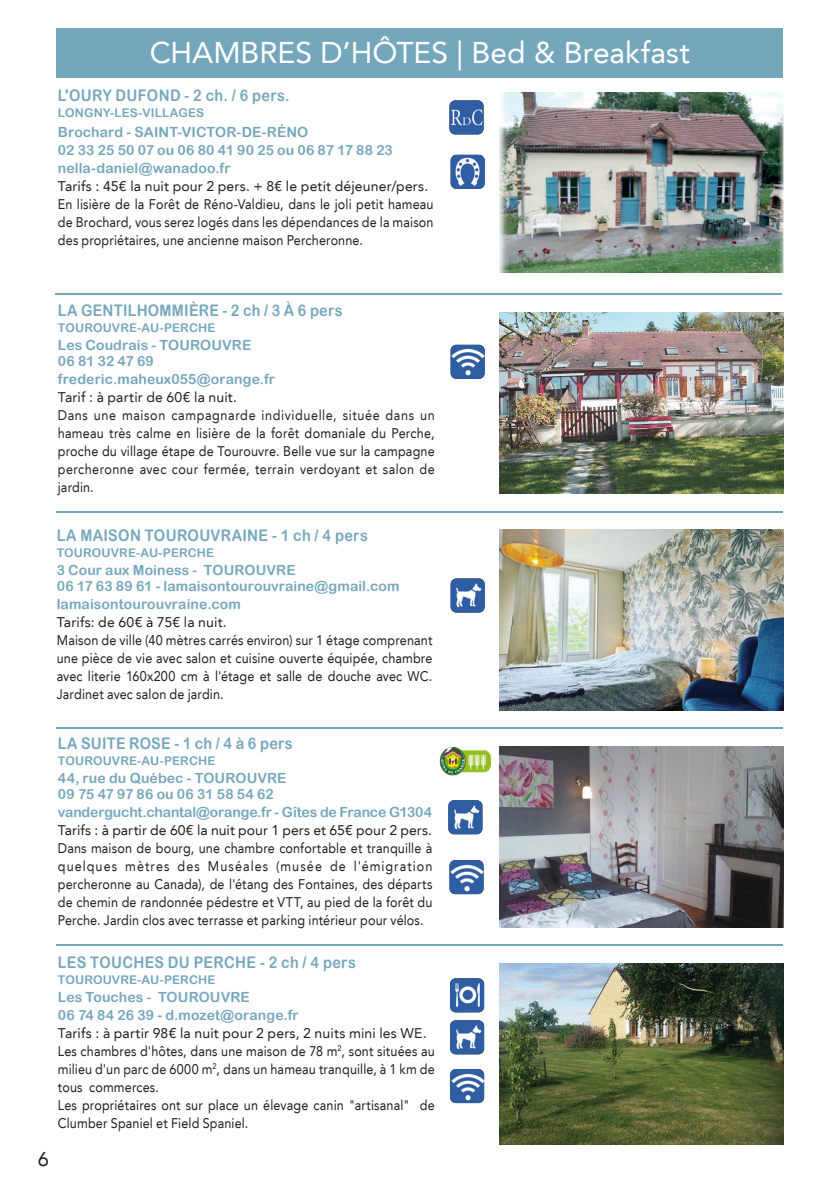
<style>
.page{position:relative;width:840px;height:1191px;background:#fff}
.page>*{position:absolute;margin:0;border:0;box-sizing:border-box;transform-origin:0 0}
.t1{font:30px "Avenir LT";color:#fff}
.t2{font:20px "Avenir LT";color:#231f20}
.Texte_Hébergements{font:16px "Arial Rounded MT Bold";letter-spacing:.02em;color:#75a7bc;scale:.9 1}
.Texte_Hébergements-2{font:14px/18px "Avenir LT";letter-spacing:.01em;color:#231f20;text-align:justify;scale:.9 1}
.t3{font:14px "Arial Rounded MT Bold";letter-spacing:.005em;color:#75a7bc}
.Texte_Hébergements-3{font:14px "Avenir LT";letter-spacing:.01em;color:#231f20}
.t4{font:12px "Arial Rounded MT Bold";letter-spacing:.01em;color:#75a7bc}
</style>
<div class="page">
<img style="left:499px;top:92px;width:283px;height:181px">
<img style="left:499px;top:312px;width:283px;height:181px">
<img style="left:499px;top:529px;width:283px;height:181px">
<img style="left:499px;top:746px;width:283px;height:181px">
<img style="left:499px;top:964px;width:283px;height:180px">
<hr style="left:56px;top:293px;width:725px;height:2px;background:#75a7bc">
<hr style="left:57px;top:511px;width:725px;height:1px;background:#75a7bc">
<hr style="left:57px;top:727px;width:725px;height:1px;background:#75a7bc">
<hr style="left:57px;top:944px;width:725px;height:2px;background:#75a7bc">
<div style="left:57px;top:28px;width:725px;height:50px;background:#75a7bc"></div>
<img style="left:449px;top:100px;width:34px;height:34px">
<img style="left:439px;top:747px;width:52px;height:28px">
<img style="left:448px;top:800px;width:34px;height:34px">
<img style="left:450px;top:978px;width:34px;height:34px">
<img style="left:449px;top:860px;width:34px;height:34px">
<img style="left:450px;top:1069px;width:34px;height:34px">
<img style="left:450px;top:1020px;width:34px;height:34px">
<img style="left:450px;top:155px;width:34px;height:34px">
<img style="left:450px;top:345px;width:34px;height:34px">
<img style="left:450px;top:578px;width:34px;height:34px">
<p class="t1" style="left:150px;top:35px;width:541px">CHAMBRES D’HÔTES | Bed &amp; Breakfast</p>
<p class="Texte_Hébergements" style="left:58px;top:85px;width:259px">L'OURY DUFOND - 2 ch. / 6 pers.</p>
<p class="t4" style="left:58px;top:105px;width:148px">LONGNY-LES-VILLAGES</p>
<p class="t3" style="left:58px;top:123px;width:252px">Brochard - SAINT-VICTOR-DE-RÉNO</p>
<p class="t3" style="left:58px;top:141px;width:336px">02 33 25 50 07 ou 06 80 41 90 25 ou 06 87 17 88 23</p>
<p class="t3" style="left:58px;top:159px;width:174px">nella-daniel@wanadoo.fr</p>
<p class="Texte_Hébergements-3" style="left:58px;top:178px;width:371px">Tarifs : 45€ la nuit pour 2 pers. + 8€ le petit déjeuner/pers.</p>
<p class="Texte_Hébergements-2" style="left:58px;top:195px;width:418px">En lisière de la Forêt de Réno-Valdieu, dans le joli petit hameau de Brochard, vous serez logés dans les dépendances de la maison des propriétaires, une ancienne maison Percheronne.</p>
<p class="Texte_Hébergements" style="left:58px;top:301px;width:317px">LA GENTILHOMMIÈRE - 2 ch / 3 À 6 pers</p>
<p class="t4" style="left:58px;top:321px;width:159px">TOUROUVRE-AU-PERCHE</p>
<p class="t3" style="left:58px;top:337px;width:195px">Les Coudrais - TOUROUVRE</p>
<p class="t3" style="left:58px;top:353px;width:97px">06 81 32 47 69</p>
<p class="t3" style="left:58px;top:371px;width:218px">frederic.maheux055@orange.fr</p>
<p class="Texte_Hébergements-3" style="left:58px;top:389px;width:180px">Tarif : à partir de 60€ la nuit.</p>
<p class="Texte_Hébergements-2" style="left:58px;top:406px;width:420px">Dans une maison campagnarde individuelle, située dans un hameau très calme en lisière de la forêt domaniale du Perche, proche du village étape de Tourouvre. Belle vue sur la campagne percheronne avec cour fermée, terrain verdoyant et salon de jardin.</p>
<p class="Texte_Hébergements" style="left:57px;top:526px;width:347px">LA MAISON TOUROUVRAINE - 1 ch / 4 pers</p>
<p class="t4" style="left:57px;top:546px;width:159px">TOUROUVRE-AU-PERCHE</p>
<p class="t3" style="left:57px;top:562px;width:240px">3 Cour aux Moiness - TOUROUVRE</p>
<p class="t3" style="left:57px;top:578px;width:344px">06 17 63 89 61 - lamaisontourouvraine@gmail.com</p>
<p class="t3" style="left:57px;top:596px;width:185px">lamaisontourouvraine.com</p>
<p class="Texte_Hébergements-3" style="left:57px;top:614px;width:171px">Tarifs: de 60€ à 75€ la nuit.</p>
<p class="Texte_Hébergements-2" style="left:57px;top:631px;width:419px">Maison de ville (40 mètres carrés environ) sur 1 étage comprenant une pièce de vie avec salon et cuisine ouverte équipée, chambre avec literie 160x200 cm à l'étage et salle de douche avec WC.<br>Jardinet avec salon de jardin.</p>
<h2 class="t2" style="left:38px;top:1147px;width:13px">6</h2>
<p class="Texte_Hébergements" style="left:58px;top:734px;width:262px">LA SUITE ROSE - 1 ch / 4 à 6 pers</p>
<p class="t4" style="left:58px;top:753px;width:159px">TOUROUVRE-AU-PERCHE</p>
<p class="t3" style="left:58px;top:769px;width:230px">44, rue du Québec - TOUROUVRE</p>
<p class="t3" style="left:58px;top:785px;width:217px">09 75 47 97 86 ou 06 31 58 54 62</p>
<p class="t3" style="left:58px;top:803px;width:375px">vandergucht.chantal@orange.fr - Gîtes de France G1304</p>
<p class="Texte_Hébergements-3" style="left:58px;top:822px;width:375px">Tarifs : à partir de 60€ la nuit pour 1 pers et 65€ pour 2 pers.</p>
<p class="Texte_Hébergements-2" style="left:58px;top:839px;width:417px">Dans maison de bourg, une chambre confortable et tranquille à quelques mètres des Muséales (musée de l'émigration percheronne au Canada), de l'étang des Fontaines, des départs de chemin de randonnée pédestre et VTT, au pied de la forêt du Perche. Jardin clos avec terrasse et parking intérieur pour vélos.</p>
<p class="Texte_Hébergements" style="left:58px;top:952px;width:332px">LES TOUCHES DU PERCHE - 2 ch / 4 pers</p>
<p class="t4" style="left:58px;top:972px;width:159px">TOUROUVRE-AU-PERCHE</p>
<p class="t3" style="left:58px;top:988px;width:193px">Les Touches - TOUROUVRE</p>
<p class="t3" style="left:58px;top:1006px;width:242px">06 74 84 26 39 - d.mozet@orange.fr</p>
<p class="Texte_Hébergements-3" style="left:58px;top:1024px;width:370px">Tarifs : à partir 98€ la nuit pour 2 pers, 2 nuits mini les WE.</p>
<p class="Texte_Hébergements-2" style="left:58px;top:1042px;width:420px">Les chambres d'hôtes, dans une maison de 78 m<sup>2</sup>, sont situées au milieu d'un parc de 6000 m<sup>2</sup>, dans un hameau tranquille, à 1 km de tous commerces.</p>
<p class="Texte_Hébergements-2" style="left:58px;top:1096px;width:420px">Les propriétaires ont sur place un élevage canin "artisanal" de<br>Clumber Spaniel et Field Spaniel.</p>
</div>
